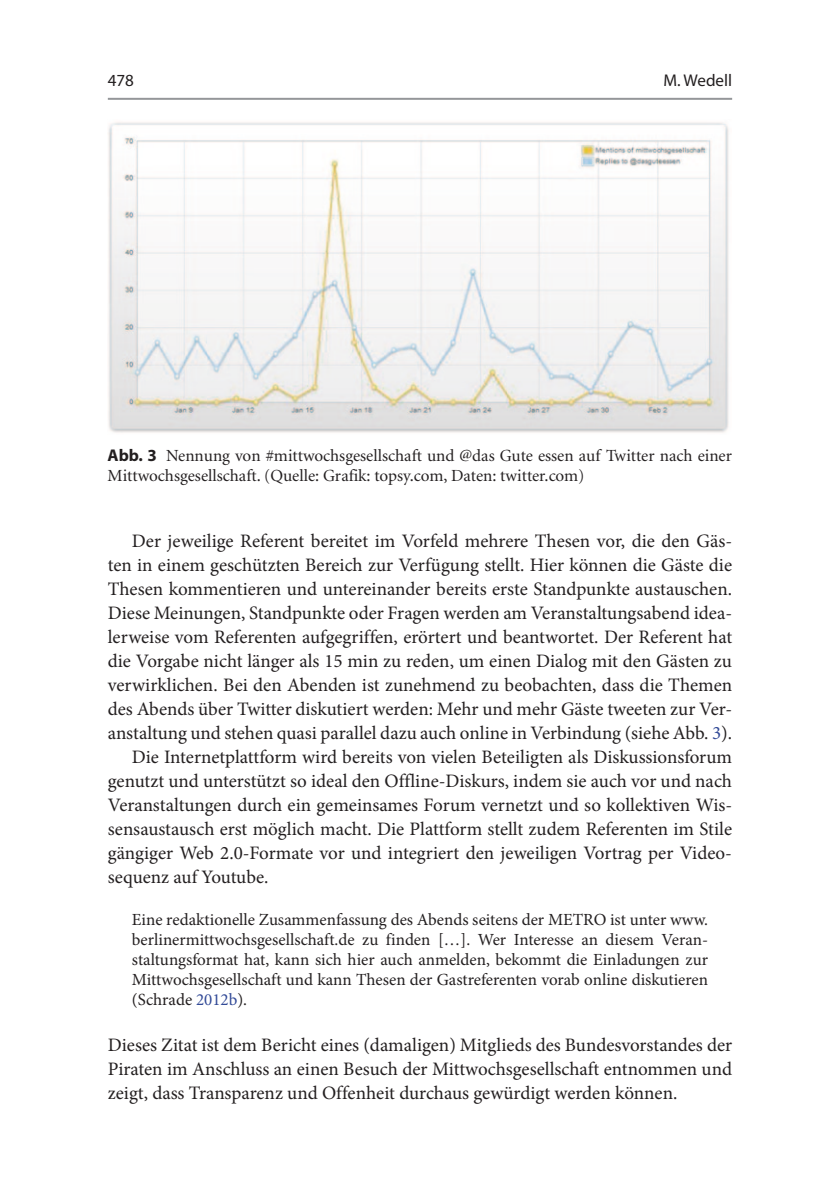
<style>
.page{position:relative;width:840px;height:1191px;background:#fff}
.page>*{position:absolute;margin:0;border:0;box-sizing:border-box;transform-origin:0 0}
.t1{font:19px/24px "Minion Pro";color:#231f20;text-align:justify}
.t2{font:17px/20px "Minion Pro";color:#231f20;text-align:justify}
.t3{font:17px/20px "Minion";color:#231f20}
.t4{font:17px "Myriad Pro";color:#231f20}
.s1{font-family:"Myriad Pro";font-weight:700}
.s2{color:#324a97}
</style>
<div class="page">
<hr style="left:108px;top:98px;width:623px;height:2px;background:#949699">
<img style="left:108px;top:122px;width:621px;height:311px">
<p class="t4" style="left:108px;top:70px;width:28px">478</p>
<p class="t4" style="left:663px;top:70px;width:70px">M. Wedell</p>
<p class="t3" style="left:108px;top:446px;width:625px"><span class="s1">Abb. 3</span> Nennung von #mittwochsgesellschaft und @das Gute essen auf Twitter nach einer<br>Mittwochsgesellschaft. (Quelle: Grafik: topsy.com, Daten: twitter.com)</p>
<p class="t1" style="left:132px;top:529px;width:601px">Der jeweilige Referent bereitet im Vorfeld mehrere Thesen vor, die den Gäs-</p>
<p class="t1" style="left:108px;top:553px;width:625px">ten in einem geschützten Bereich zur Verfügung stellt. Hier können die Gäste die</p>
<p class="t1" style="left:108px;top:577px;width:625px">Thesen kommentieren und untereinander bereits erste Standpunkte austauschen.</p>
<p class="t1" style="left:108px;top:601px;width:625px">Diese Meinungen, Standpunkte oder Fragen werden am Veranstaltungsabend idea-</p>
<p class="t1" style="left:108px;top:625px;width:625px">lerweise vom Referenten aufgegriffen, erörtert und beantwortet. Der Referent hat</p>
<p class="t1" style="left:108px;top:649px;width:625px">die Vorgabe nicht länger als 15 min zu reden, um einen Dialog mit den Gästen zu</p>
<p class="t1" style="left:108px;top:673px;width:625px">verwirklichen. Bei den Abenden ist zunehmend zu beobachten, dass die Themen</p>
<p class="t1" style="left:108px;top:697px;width:625px">des Abends über Twitter diskutiert werden: Mehr und mehr Gäste tweeten zur Ver-</p>
<p class="t1" style="left:108px;top:721px;width:625px">anstaltung und stehen quasi parallel dazu auch online in Verbindung (siehe Abb. <span class="s2">3</span>).</p>
<p class="t1" style="left:132px;top:745px;width:601px">Die Internetplattform wird bereits von vielen Beteiligten als Diskussionsforum</p>
<p class="t1" style="left:108px;top:769px;width:625px">genutzt und unterstützt so ideal den Offline-Diskurs, indem sie auch vor und nach</p>
<p class="t1" style="left:108px;top:793px;width:625px">Veranstaltungen durch ein gemeinsames Forum vernetzt und so kollektiven Wis-</p>
<p class="t1" style="left:108px;top:817px;width:625px">sensaustausch erst möglich macht. Die Plattform stellt zudem Referenten im Stile</p>
<p class="t1" style="left:108px;top:841px;width:625px">gängiger Web 2.0-Formate vor und integriert den jeweiligen Vortrag per Video-</p>
<p class="t1" style="left:108px;top:865px;width:162px">sequenz auf Youtube.</p>
<p class="t2" style="left:132px;top:909px;width:577px">Eine redaktionelle Zusammenfassung des Abends seitens der METRO ist unter www. berlinermittwochsgesellschaft.de zu finden […]. Wer Interesse an diesem Veran&shy;staltungsformat hat, kann sich hier auch anmelden, bekommt die Einladungen zur Mittwochsgesellschaft und kann Thesen der Gastreferenten vorab online diskutieren (Schrade <span class="s2">2012b</span>).</p>
<p class="t1" style="left:108px;top:1033px;width:625px">Dieses Zitat ist dem Bericht eines (damaligen) Mitglieds des Bundesvorstandes der Piraten im Anschluss an einen Besuch der Mittwochsgesellschaft entnommen und zeigt, dass Transparenz und Offenheit durchaus gewürdigt werden können.</p>
</div>
